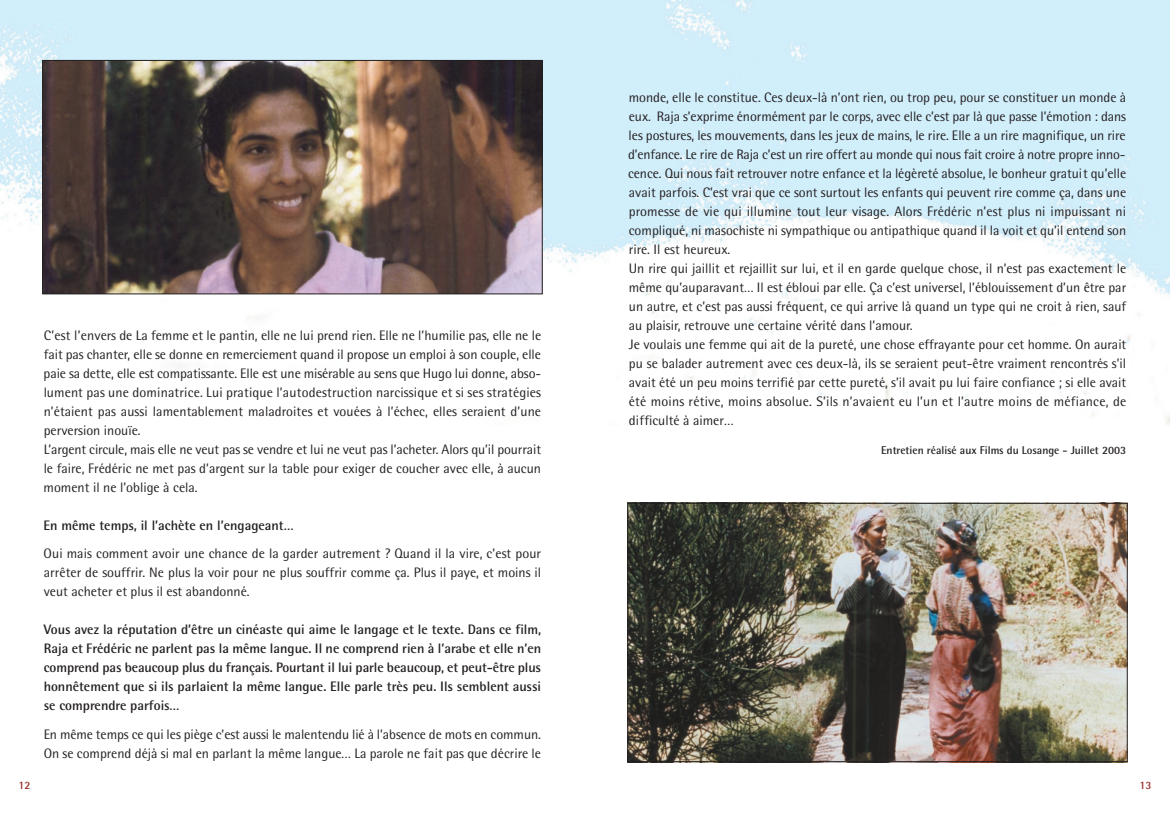
<style>
.page{position:relative;width:1170px;height:815px;background:#fff}
.page>*{position:absolute;margin:0;border:0;box-sizing:border-box;transform-origin:0 0}
.t1{font:13.75px/19px "Rotis Semi Sans";color:#231f20}
.t2{font:700 13.75px/19px "Rotis Semi Sans";color:#231f20;text-align:justify}
.t3{font:700 11.25px "Rotis Semi Sans";color:#231f20}
.t4{font:700 11.25px "Rotis Semi Sans";color:#992a29}
</style>
<div class="page">
<img style="left:0;top:0;width:1169px;height:424px">
<img style="left:45px;top:62px;width:495px;height:230px">
<div style="left:43px;top:60px;width:499px;height:234px;border:1px solid #231f20"></div>
<img style="left:629px;top:505px;width:496px;height:255px">
<div style="left:627px;top:503px;width:500px;height:259px;border:1px solid #231f20"></div>
<p class="t1" style="left:44px;top:327px;width:499px">C’est l’envers de La femme et le pantin, elle ne lui prend rien. Elle ne l’humilie pas, elle ne le fait pas chanter, elle se donne en remerciement quand il propose un emploi à son couple, elle paie sa dette, elle est compatissante. Elle est une misérable au sens que Hugo lui donne, abso&shy;lument pas une dominatrice. Lui pratique l’autodestruction narcissique et si ses stratégies n’étaient pas aussi lamentablement maladroites et vouées à l’échec, elles seraient d’une perversion inouïe.<br>L’argent circule, mais elle ne veut pas se vendre et lui ne veut pas l’acheter. Alors qu’il pourrait le faire, Frédéric ne met pas d’argent sur la table pour exiger de coucher avec elle, à aucun moment il ne l’oblige à cela.</p>
<p class="t2" style="left:44px;top:517px;width:251px">En même temps, il l’achète en l’engageant…</p>
<p class="t1" style="left:44px;top:545px;width:499px;text-align:justify">Oui mais comment avoir une chance de la garder autrement ? Quand il la vire, c’est pour arrêter de souffrir. Ne plus la voir pour ne plus souffrir comme ça. Plus il paye, et moins il veut acheter et plus il est abandonné.</p>
<p class="t2" style="left:44px;top:621px;width:499px">Vous avez la réputation d’être un cinéaste qui aime le langage et le texte. Dans ce film, Raja et Frédéric ne parlent pas la même langue. Il ne comprend rien à l’arabe et elle n’en comprend pas beaucoup plus du français. Pourtant il lui parle beaucoup, et peut-être plus honnêtement que si ils parlaient la même langue. Elle parle très peu. Ils semblent aussi se comprendre parfois…</p>
<p class="t1" style="left:44px;top:726px;width:499px">En même temps ce qui les piège c’est aussi le malentendu lié à l’absence de mots en commun.<br>On se comprend déjà si mal en parlant la même langue… La parole ne fait pas que décrire le</p>
<p class="t1" style="left:628px;top:89px;width:500px">monde, elle le constitue. Ces deux-là n’ont rien, ou trop peu, pour se constituer un monde à eux. Raja s’exprime énormément par le corps, avec elle c’est par là que passe l’émotion : dans les postures, les mouvements, dans les jeux de mains, le rire. Elle a un rire magnifique, un rire d’enfance. Le rire de Raja c’est un rire offert au monde qui nous fait croire à notre propre inno&shy;cence. Qui nous fait retrouver notre enfance et la légèreté absolue, le bonheur gratuit qu’elle avait parfois. C’est vrai que ce sont surtout les enfants qui peuvent rire comme ça, dans une promesse de vie qui illumine tout leur visage. Alors Frédéric n’est plus ni impuissant ni compliqué, ni masochiste ni sympathique ou antipathique quand il la voit et qu’il entend son rire. Il est heureux.<br>Un rire qui jaillit et rejaillit sur lui, et il en garde quelque chose, il n’est pas exactement le même qu’auparavant… Il est ébloui par elle. Ça c’est universel, l’éblouissement d’un être par un autre, et c’est pas aussi fréquent, ce qui arrive là quand un type qui ne croit à rien, sauf au plaisir, retrouve une certaine vérité dans l’amour.<br>Je voulais une femme qui ait de la pureté, une chose effrayante pour cet homme. On aurait pu se balader autrement avec ces deux-là, ils se seraient peut-être vraiment rencontrés s’il avait été un peu moins terrifié par cette pureté, s’il avait pu lui faire confiance ; si elle avait été moins rétive, moins absolue. S’ils n’avaient eu l’un et l’autre moins de méfiance, de difficulté à aimer…</p>
<p class="t3" style="left:881px;top:446px;width:246px">Entretien réalisé aux Films du Losange - Juillet 2003</p>
<p class="t4" style="left:19px;top:781px;width:14px">12</p>
<p class="t4" style="left:1139px;top:781px;width:14px">13</p>
</div>
